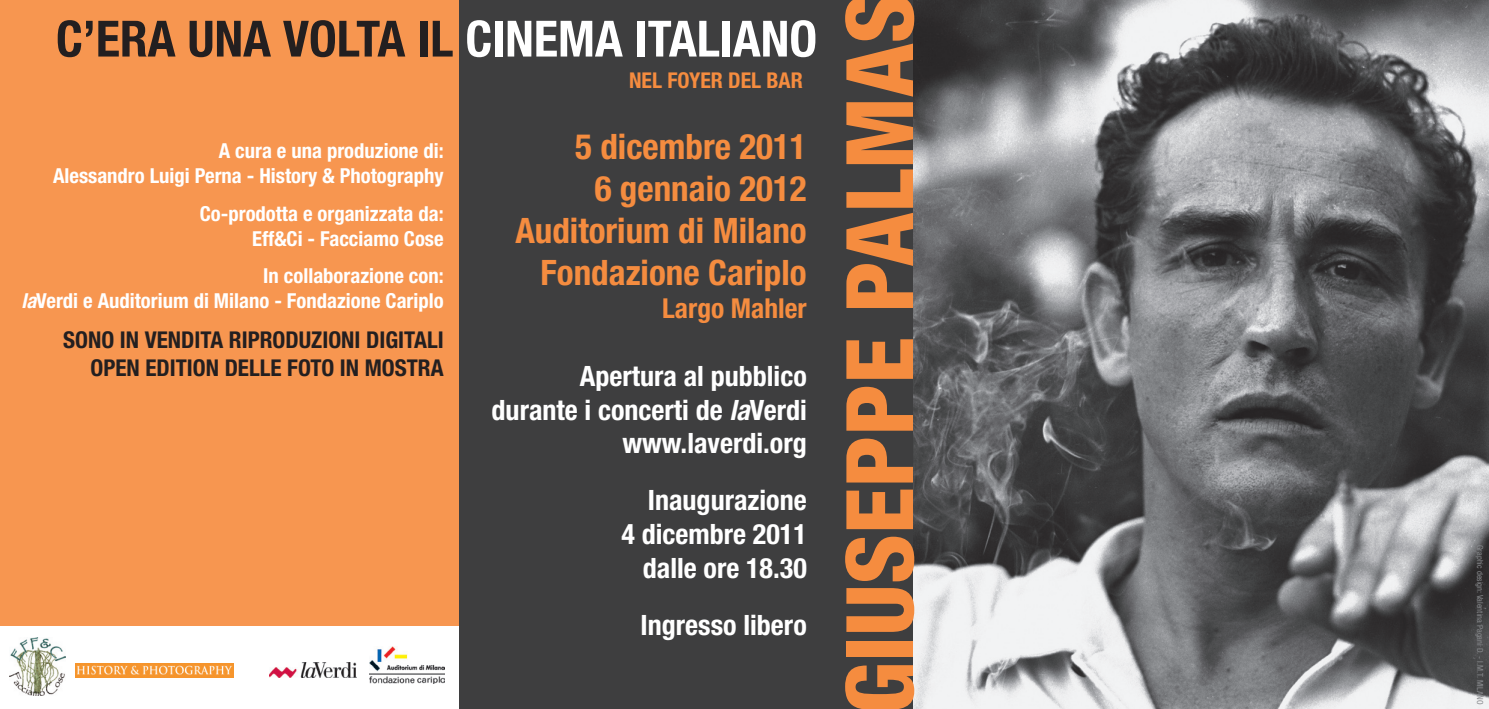
<style>
.page{position:relative;width:1489px;height:709px;background:#fff}
.page>*{position:absolute;margin:0;border:0;box-sizing:border-box;transform-origin:0 0}
.t1{font:800 condensed 93.25px "Helvetica Neue";color:#f58c3f}
.t2{font:700 condensed 50px "Helvetica Neue";color:#231f20}
.t3{font:700 condensed 35px/42px "Helvetica Neue";color:#f58c3f;text-align:right}
.t4{font:700 condensed 28px/33.8px "Helvetica Neue";color:#fff;text-align:right}
.t5{font:700 condensed 27.5px "Helvetica Neue";color:#f58c3f}
.t6{font:700 condensed 23.25px/27.8px "Helvetica Neue";color:#231f20;text-align:right}
.t7{font:700 condensed 21.75px "Helvetica Neue";color:#f58c3f}
.t8{font:700 condensed 20.75px/24.8px "Helvetica Neue";color:#fff;text-align:right}
.t9{font:condensed 8.5px "Helvetica Neue";color:#87898c}
.s1{color:#fff}
.s2{font-style:italic}
</style>
<div class="page">
<img style="left:912px;top:0;width:576px;height:709px">
<div style="left:0;top:0;width:462px;height:625px;background:#f79650"></div>
<div style="left:459px;top:0;width:453px;height:709px;background:#3e3e3f"></div>
<img style="left:10px;top:637px;width:56px;height:58px">
<img style="left:270px;top:662px;width:86px;height:15px">
<img style="left:369px;top:646px;width:76px;height:37px">
<img style="left:76px;top:663px;width:158px;height:14px">
<h2 class="t2" style="left:56px;top:8px;width:602px">C’era una volta il <span class="s1">cinema ITALIANO</span></h2>
<p class="t7" style="left:629px;top:67px;width:175px">nel foyer del bar</p>
<p class="t8" style="left:53px;top:138px;width:392px">A cura e una produzione di:<br>Alessandro Luigi Perna - History &amp; Photography</p>
<p class="t8" style="left:200px;top:201px;width:245px">Co-prodotta e organizzata da:<br>Eff&amp;Ci - Facciamo Cose</p>
<p class="t8" style="left:21px;top:263px;width:424px">In collaborazione con:<br><span class="s2">la</span>Verdi e Auditorium di Milano - Fondazione Cariplo</p>
<p class="t6" style="left:63px;top:326px;width:382px">Sono in vendita riproduzioni digitali open edition delle foto in mostra</p>
<h3 class="t3" style="left:515px;top:125px;width:293px">5 dicembre 2011<br>6 gennaio 2012<br>Auditorium di Milano<br>Fondazione Cariplo</h3>
<h3 class="t5" style="left:662px;top:292px;width:146px">Largo Mahler</h3>
<h3 class="t4" style="left:491px;top:358px;width:317px">Apertura al pubblico durante i concerti de <span class="s2">la</span>Verdi www.laverdi.org</h3>
<h3 class="t4" style="left:621px;top:483px;width:187px">Inaugurazione<br>4 dicembre 2011 dalle ore 18.30</h3>
<h3 class="t4" style="left:640px;top:607px;width:168px">Ingresso libero</h3>
<h1 class="t1" style="left:822px;top:713px;width:722px;rotate:-90deg">GIUSEPPE PALMAS</h1>
<p class="t9" style="left:1484px;top:545px;width:161px;rotate:90deg">Graphic design: Valentina Pagani D. - i.m.t. Milano</p>
</div>
